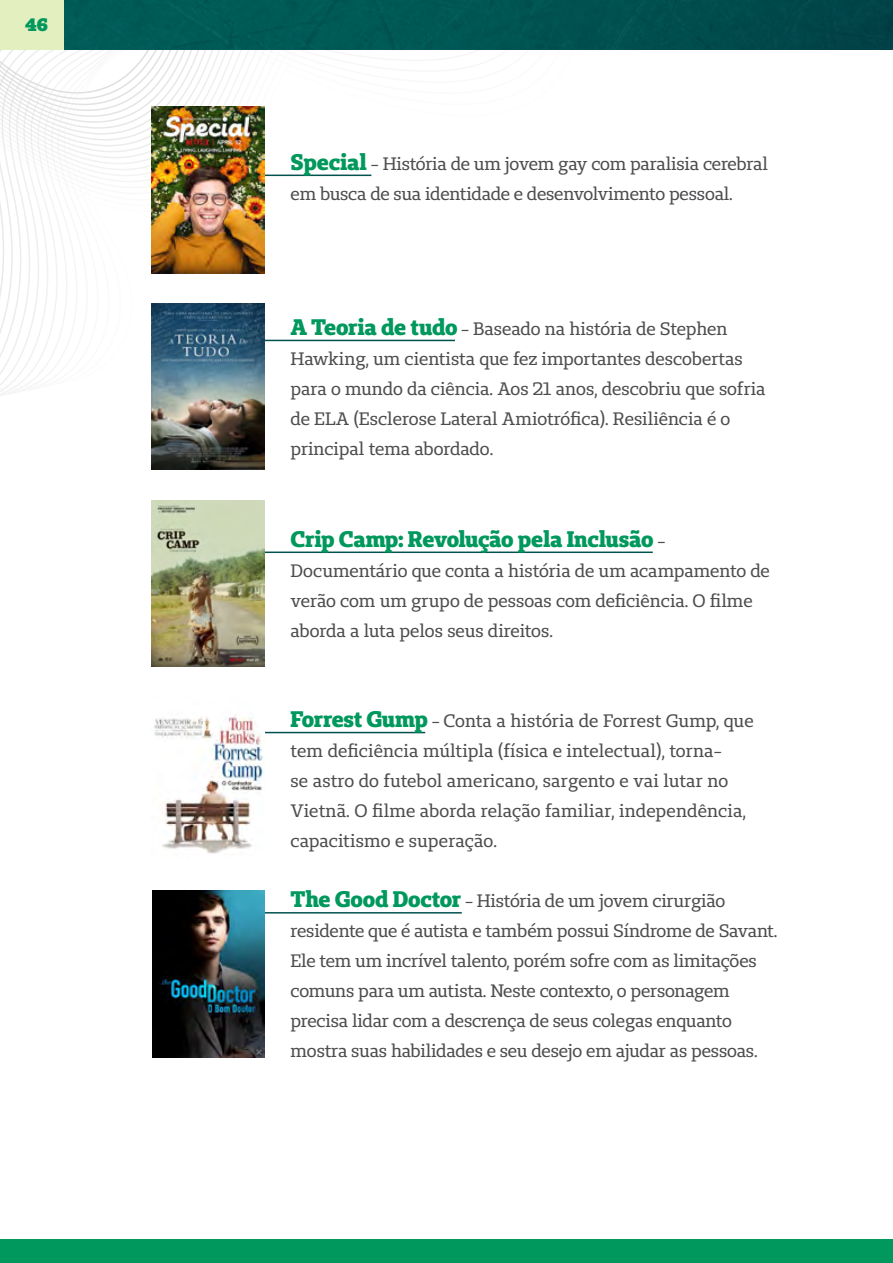
<style>
.page{position:relative;width:893px;height:1263px;background:#fff}
.page>*{position:absolute;margin:0;border:0;box-sizing:border-box;transform-origin:0 0}
.t1{font:800 22.5px "Unimed Slab";letter-spacing:-.02em;color:#00985c}
.t2{font:18px/30px "Unimed Slab";letter-spacing:-.01em;color:#4d4d4f}
.t3{font:900 18px "Unimed Slab";color:#00985c}
.s1{font-weight:800;font-size:22.5px;color:#00985c}
.s2{font-weight:400;font-size:18px;color:#4d4d4f}
</style>
<div class="page">
<svg style="left:0;top:228px;width:265px;height:384px"></svg>
<img style="left:439px;top:0;width:454px;height:50px">
<div style="left:0;top:1239px;width:893px;height:24px;background:#00985c"></div>
<svg style="left:0;top:0;width:439px;height:228px"></svg>
<img style="left:152px;top:106px;width:112px;height:167px">
<svg style="left:264px;top:339px;width:191px;height:54px"></svg>
<svg style="left:264px;top:551px;width:389px;height:54px"></svg>
<svg style="left:264px;top:911px;width:198px;height:54px"></svg>
<svg style="left:264px;top:731px;width:162px;height:43px"></svg>
<img style="left:152px;top:304px;width:112px;height:165px">
<img style="left:152px;top:500px;width:112px;height:167px">
<img style="left:152px;top:890px;width:112px;height:167px">
<img style="left:154px;top:715px;width:110px;height:139px">
<p class="t3" style="left:25px;top:13px;width:24px">46</p>
<p class="t2" style="left:291px;top:148px;width:479px"><span class="s1">Special</span> - História de um jovem gay com paralisia cerebral em busca de sua identidade e desenvolvimento pessoal.</p>
<p class="t2" style="left:291px;top:313px;width:477px"><span class="s1">A Teoria de tudo</span> - Baseado na história de Stephen Hawking, um cientista que fez importantes descobertas para o mundo da ciência. Aos 21 anos, descobriu que sofria de ELA (Esclerose Lateral Amiotrófica). Resiliência é o principal tema abordado.</p>
<p class="t1" style="left:291px;top:524px;width:376px">Crip Camp: Revolução pela Inclusão <span class="s2">-</span></p>
<p class="t2" style="left:291px;top:555px;width:481px">Documentário que conta a história de um acampamento de verão com um grupo de pessoas com deficiência. O filme aborda a luta pelos seus direitos.</p>
<p class="t2" style="left:291px;top:706px;width:465px"><span class="s1">Forrest Gump</span> - Conta a história de Forrest Gump, que tem deficiência múltipla (física e intelectual), torna-<br>se astro do futebol americano, sargento e vai lutar no Vietnã. O filme aborda relação familiar, independência, capacitismo e superação.</p>
<p class="t2" style="left:291px;top:886px;width:488px"><span class="s1">The Good Doctor</span> - História de um jovem cirurgião residente que é autista e também possui Síndrome de Savant.<br>Ele tem um incrível talento, porém sofre com as limitações comuns para um autista. Neste contexto, o personagem precisa lidar com a descrença de seus colegas enquanto mostra suas habilidades e seu desejo em ajudar as pessoas.</p>
</div>
